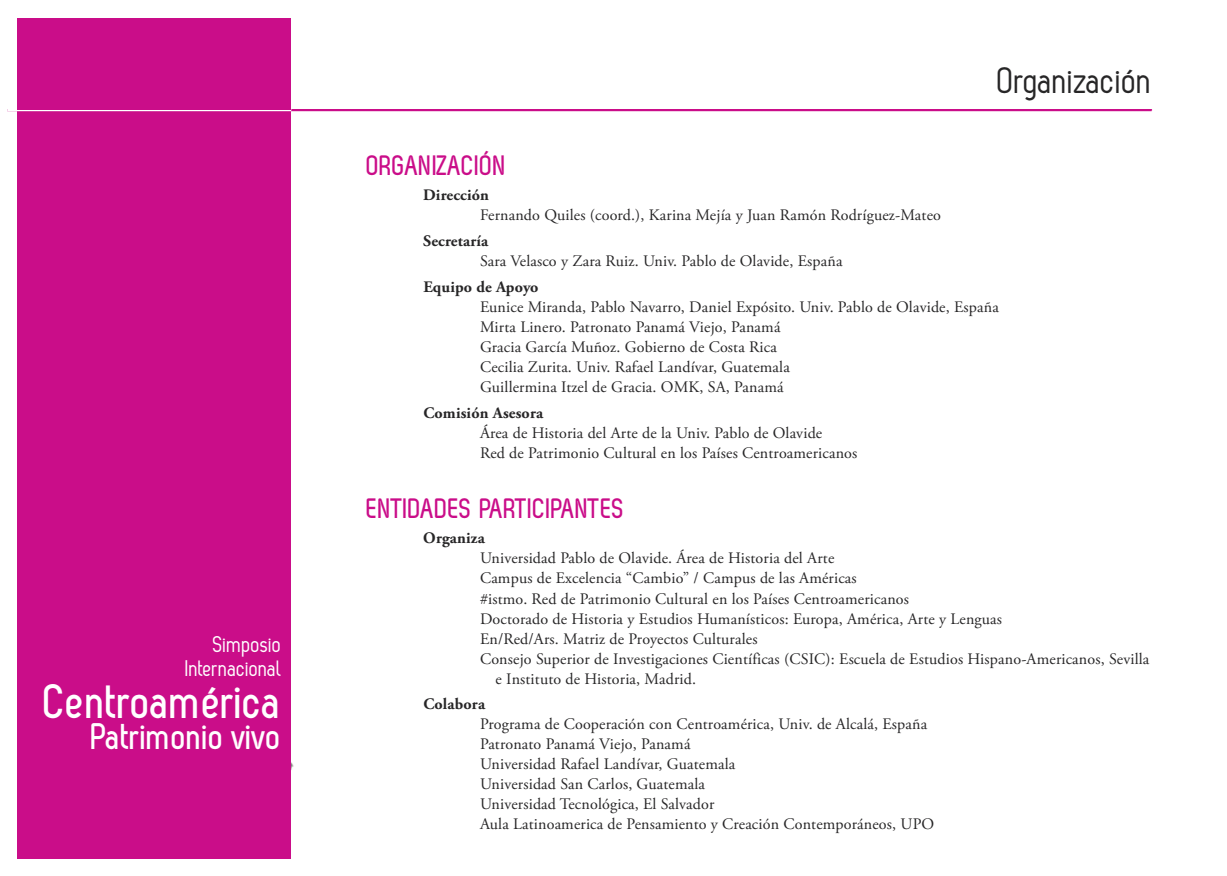
<style>
.page{position:relative;width:1227px;height:876px;background:#fff}
.page>*{position:absolute;margin:0;border:0;box-sizing:border-box;transform-origin:0 0}
.t1{font:700 48px "Zag";color:#fff}
.t2{font:700 37px "Zag";color:#fff}
.t3{font:36.6px "Zag";color:#272627}
.t4{font:700 28px "Zag";letter-spacing:-.015em;color:#ca0d89}
.t5{font:700 28px "Zag";letter-spacing:.01em;color:#ca0d89}
.t6{font:22.6px/23.8px "Zag";color:#fff;text-align:right}
.t7{font:16px/20px "Adobe Garamond Pro";letter-spacing:.01em;color:#272627}
.t8{font:700 16px "Adobe Garamond Pro";letter-spacing:.01em;color:#272627}
</style>
<div class="page">
<div style="left:17px;top:19px;width:274px;height:839px;background:#ca0d89"></div>
<svg style="left:7px;top:109px;width:1146px;height:3px;background:#d956ac"></svg>
<h3 class="t6" style="left:185px;top:632px;width:98px">Simposio<br>Internacional</h3>
<h1 class="t1" style="left:44px;top:673px;width:239px">Centroamérica</h1>
<h2 class="t2" style="left:92px;top:714px;width:192px">Patrimonio vivo</h2>
<h3 class="t3" style="left:998px;top:59px;width:156px">Organización</h3>
<h3 class="t5" style="left:367px;top:148px;width:141px">ORGANIZACIÓN</h3>
<p class="t8" style="left:423px;top:189px;width:67px">Dirección</p>
<p class="t7" style="left:480px;top:206px;width:462px">Fernando Quiles (coord.), Karina Mejía y Juan Ramón Rodríguez-Mateo</p>
<p class="t8" style="left:423px;top:234px;width:66px">Secretaría</p>
<p class="t7" style="left:480px;top:252px;width:364px">Sara Velasco y Zara Ruiz. Univ. Pablo de Olavide, España</p>
<p class="t8" style="left:423px;top:280px;width:117px">Equipo de Apoyo</p>
<p class="t7" style="left:480px;top:298px;width:520px">Eunice Miranda, Pablo Navarro, Daniel Expósito. Univ. Pablo de Olavide, España Mirta Linero. Patronato Panamá Viejo, Panamá<br>Gracia García Muñoz. Gobierno de Costa Rica<br>Cecilia Zurita. Univ. Rafael Landívar, Guatemala<br>Guillermina Itzel de Gracia. OMK, SA, Panamá</p>
<p class="t8" style="left:423px;top:406px;width:121px">Comisión Asesora</p>
<p class="t7" style="left:480px;top:424px;width:379px">Área de Historia del Arte de la Univ. Pablo de Olavide<br>Red de Patrimonio Cultural en los Países Centroamericanos</p>
<h3 class="t4" style="left:367px;top:491px;width:259px">ENTIDADES PARTICIPANTES</h3>
<p class="t8" style="left:423px;top:531px;width:63px">Organiza</p>
<p class="t7" style="left:480px;top:549px;width:356px">Universidad Pablo de Olavide. Área de Historia del Arte</p>
<p class="t7" style="left:480px;top:569px;width:378px">Campus de Excelencia “Cambio” / Campus de las Américas</p>
<p class="t7" style="left:480px;top:589px;width:430px">#istmo. Red de Patrimonio Cultural en los Países Centroamericanos</p>
<p class="t7" style="left:480px;top:609px;width:523px">Doctorado de Historia y Estudios Humanísticos: Europa, América, Arte y Lenguas</p>
<p class="t7" style="left:480px;top:629px;width:279px">En/Red/Ars. Matriz de Proyectos Culturales</p>
<p class="t7" style="left:480px;top:649px;width:671px">Consejo Superior de Investigaciones Científicas (CSIC): Escuela de Estudios Hispano-Americanos, Sevilla</p>
<p class="t7" style="left:495px;top:669px;width:202px">e Instituto de Historia, Madrid.</p>
<p class="t8" style="left:423px;top:697px;width:63px">Colabora</p>
<p class="t7" style="left:480px;top:715px;width:456px">Programa de Cooperación con Centroamérica, Univ. de Alcalá, España Patronato Panamá Viejo, Panamá<br>Universidad Rafael Landívar, Guatemala<br>Universidad San Carlos, Guatemala<br>Universidad Tecnológica, El Salvador<br>Aula Latinoamerica de Pensamiento y Creación Contemporáneos, UPO</p>
</div>
